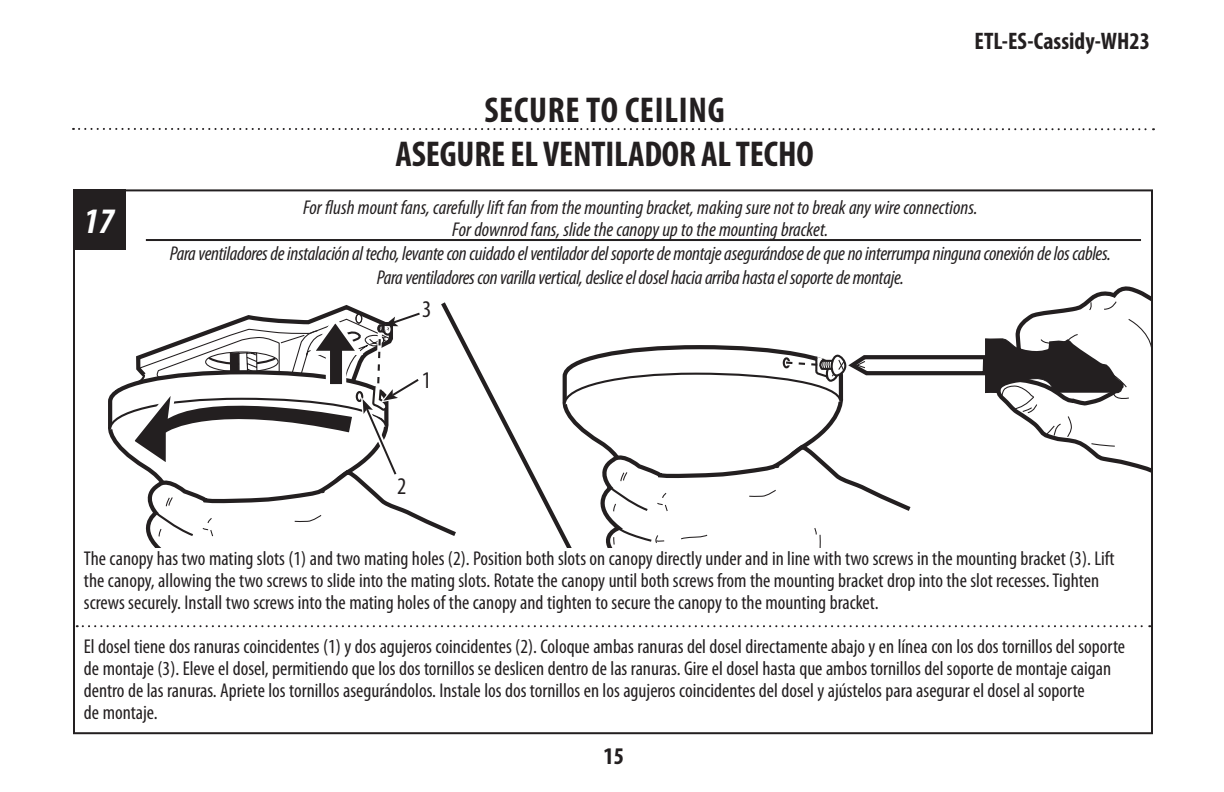
<style>
.page{position:relative;width:1224px;height:792px;background:#fff}
.page>*{position:absolute;margin:0;border:0;box-sizing:border-box;transform-origin:0 0}
.t1{font:700 condensed 36px/44px "Myriad Pro";letter-spacing:-.005em;color:#231f20;text-align:center}
.t2{font:italic 700 condensed 36px "Myriad Pro";color:#fff}
.t3{font:700 condensed 24px "Myriad Pro";color:#231f20}
.t4{font:condensed 24px "Myriad Pro";color:#231f20}
.t5{font:condensed 20px/22px "Myriad Pro";color:#231f20}
.t6{font:italic condensed 20px/22px "Myriad Pro";letter-spacing:-.015em;color:#231f20;text-align:center}
</style>
<div class="page">
<svg style="left:73px;top:128px;width:1081px;height:2px"></svg>
<div style="left:73px;top:189px;width:52px;height:60px;background:#231f20"></div>
<svg style="left:437px;top:302px;width:126px;height:238px"></svg>
<svg style="left:563px;top:286px;width:587px;height:262px"></svg>
<svg style="left:108px;top:305px;width:329px;height:243px"></svg>
<svg style="left:77px;top:625px;width:1073px;height:2px"></svg>
<hr style="left:146px;top:239px;width:995px;height:2px;background:#231f20">
<h1 class="t2" style="left:84px;top:199px;width:32px">17</h1>
<h1 class="t1" style="left:396px;top:87px;width:420px">SECURE TO CEILING<br>ASEGURE EL VENTILADOR AL TECHO</h1>
<p class="t3" style="left:975px;top:26px;width:177px">ETL-ES-Cassidy-WH23</p>
<p class="t6" style="left:303px;top:196px;width:676px">For flush mount fans, carefully lift fan from the mounting bracket, making sure not to break any wire connections.<br>For downrod fans, slide the canopy up to the mounting bracket.</p>
<p class="t6" style="left:170px;top:241px;width:943px;line-height:24px">Para ventiladores de instalación al techo, levante con cuidado el ventilador del soporte de montaje asegurándose de que no interrumpa ninguna conexión de los cables.<br>Para ventiladores con varilla vertical, deslice el dosel hacia arriba hasta el soporte de montaje.</p>
<p class="t4" style="left:422px;top:295px;width:11px">3</p>
<p class="t4" style="left:422px;top:365px;width:11px">1</p>
<p class="t4" style="left:397px;top:472px;width:11px">2</p>
<p class="t5" style="left:84px;top:548px;width:1032px">The canopy has two mating slots (1) and two mating holes (2). Position both slots on canopy directly under and in line with two screws in the mounting bracket (3). Lift the canopy, allowing the two screws to slide into the mating slots. Rotate the canopy until both screws from the mounting bracket drop into the slot recesses. Tighten screws securely. Install two screws into the mating holes of the canopy and tighten to secure the canopy to the mounting bracket.</p>
<p class="t5" style="left:84px;top:636px;width:1043px">El dosel tiene dos ranuras coincidentes (1) y dos agujeros coincidentes (2). Coloque ambas ranuras del dosel directamente abajo y en línea con los dos tornillos del soporte de montaje (3). Eleve el dosel, permitiendo que los dos tornillos se deslicen dentro de las ranuras. Gire el dosel hasta que ambos tornillos del soporte de montaje caigan dentro de las ranuras. Apriete los tornillos asegurándolos. Instale los dos tornillos en los agujeros coincidentes del dosel y ajústelos para asegurar el dosel al soporte<br>de montaje.</p>
<p class="t3" style="left:603px;top:741px;width:22px">15</p>
</div>
